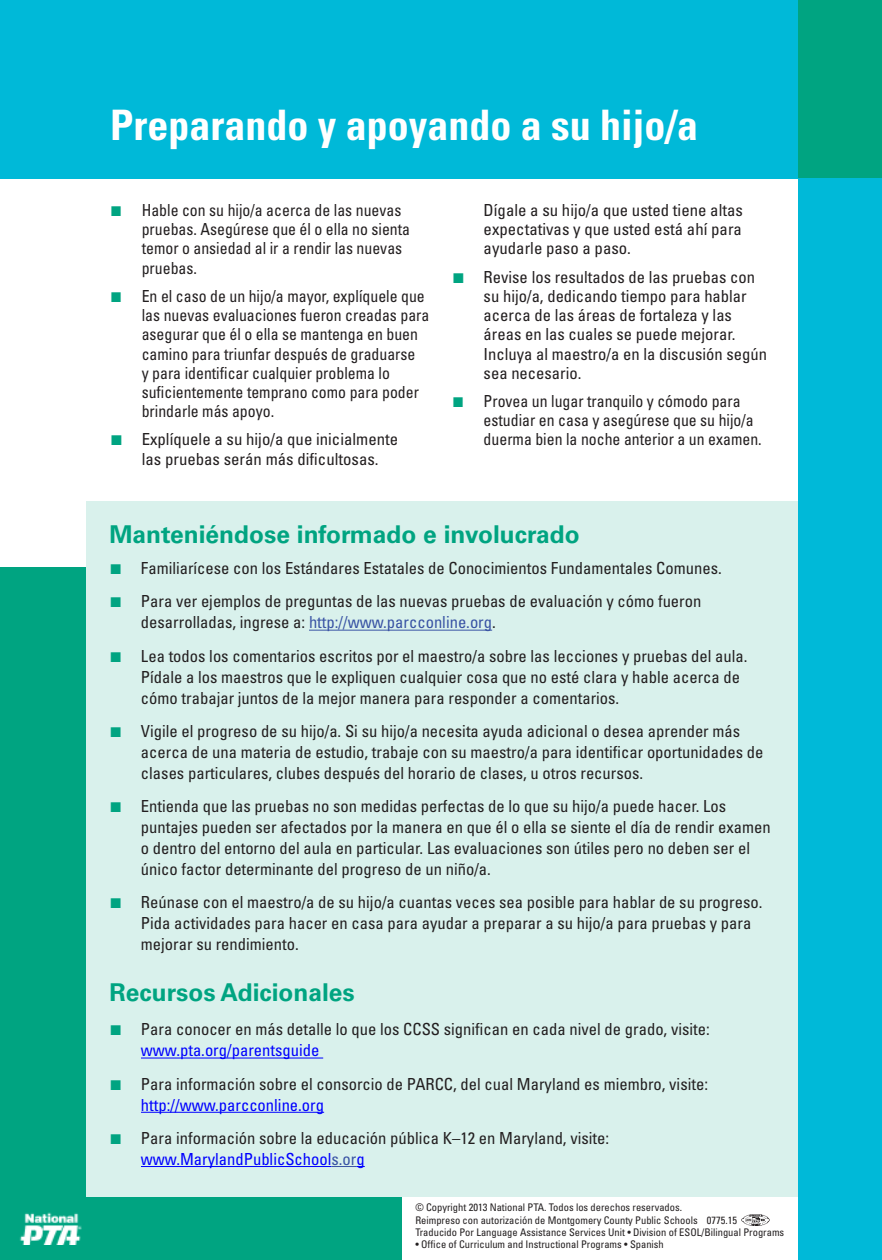
<style>
.page{position:relative;width:882px;height:1260px;background:#fff}
.page>*{position:absolute;margin:0;border:0;box-sizing:border-box;transform-origin:0 0}
.t1{font:700 condensed 42px "Univers LT Std";color:#fff}
.t2{font:700 24.5px "Univers LT Std";color:#00a481}
.t3{font:condensed 16.62px/21px "Univers LT Std";color:#231f20}
.t4{font:condensed 16.62px/19.2px "Univers LT Std";color:#231f20;scale:.95 1}
.t5{font:condensed 10.5px "Univers LT Std";color:#231f20}
.s1{font-family:"Arial";font-stretch:normal;font-size:21px;color:#00a481}
.s2{color:#3953a4}
.s3{color:#00f}
</style>
<div class="page">
<div style="left:0;top:1197px;width:402px;height:63px;background:#00a481"></div>
<div style="left:0;top:0;width:882px;height:178px;background:#00b9d8"></div>
<div style="left:0;top:568px;width:97px;height:692px;background:#00a481"></div>
<div style="left:87px;top:501px;width:711px;height:696px;background:#d9f1ec"></div>
<hr style="left:309px;top:630px;width:183px;height:1px;background:#3953a4">
<hr style="left:141px;top:1058px;width:182px;height:1px;background:#00f">
<hr style="left:141px;top:1112px;width:183px;height:1px;background:#00f">
<hr style="left:141px;top:1166px;width:191px;height:1px;background:#00f">
<svg style="left:332px;top:1166px;width:33px;height:1px"></svg>
<img style="left:19px;top:1212px;width:63px;height:33px">
<img style="left:742px;top:1214px;width:27px;height:11px">
<div style="left:798px;top:0;width:84px;height:207px;background:#00a481"></div>
<div style="left:798px;top:178px;width:84px;height:1082px;background:#00b9d8"></div>
<p class="t1" style="left:110px;top:100px;width:589px">Preparando y apoyando a su hijo/a</p>
<p class="t4" style="left:142px;top:200px;width:284px;text-indent:-32px"><span class="s1">■</span> Hable con su hijo/a acerca de las nuevas pruebas. Asegúrese que él o ella no sienta temor o ansiedad al ir a rendir las nuevas pruebas.</p>
<p class="t4" style="left:142px;top:286px;width:304px;text-indent:-32px"><span class="s1">■</span> En el caso de un hijo/a mayor, explíquele que las nuevas evaluaciones fueron creadas para asegurar que él o ella se mantenga en buen camino para triunfar después de graduarse<br>y para identificar cualquier problema lo suficientemente temprano como para poder brindarle más apoyo.</p>
<p class="t3" style="left:142px;top:430px;width:258px;line-height:19.2px;text-indent:-32px"><span class="s1">■</span> Explíquele a su hijo/a que inicialmente las pruebas serán más dificultosas.</p>
<p class="t3" style="left:484px;top:200px;width:261px;line-height:19.2px;text-align:justify">Dígale a su hijo/a que usted tiene altas expectativas y que usted está ahí para ayudarle paso a paso.</p>
<p class="t3" style="left:484px;top:267px;width:285px;line-height:19.2px;text-indent:-32px"><span class="s1">■</span> Revise los resultados de las pruebas con su hijo/a, dedicando tiempo para hablar acerca de las áreas de fortaleza y las áreas en las cuales se puede mejorar.<br>Incluya al maestro/a en la discusión según sea necesario.</p>
<p class="t4" style="left:484px;top:391px;width:294px;text-indent:-32px"><span class="s1">■</span> Provea un lugar tranquilo y cómodo para estudiar en casa y asegúrese que su hijo/a duerma bien la noche anterior a un examen.</p>
<p class="t2" style="left:109px;top:520px;width:472px">Manteniéndose informado e involucrado</p>
<p class="t3" style="left:109px;top:558px;width:614px"><span class="s1">■</span> Familiarícese con los Estándares Estatales de Conocimientos Fundamentales Comunes.</p>
<p class="t3" style="left:141px;top:591px;width:562px;text-indent:-31px"><span class="s1">■</span> Para ver ejemplos de preguntas de las nuevas pruebas de evaluación y cómo fueron desarrolladas, ingrese a: <span class="s2">http://www.parcconline.org</span>.</p>
<p class="t3" style="left:141px;top:645px;width:608px;text-indent:-31px"><span class="s1">■</span> Lea todos los comentarios escritos por el maestro/a sobre las lecciones y pruebas del aula.<br>Pídale a los maestros que le expliquen cualquier cosa que no esté clara y hable acerca de cómo trabajar juntos de la mejor manera para responder a comentarios.</p>
<p class="t3" style="left:141px;top:720px;width:624px;text-indent:-31px"><span class="s1">■</span> Vigile el progreso de su hijo/a. Si su hijo/a necesita ayuda adicional o desea aprender más acerca de una materia de estudio, trabaje con su maestro/a para identificar oportunidades de clases particulares, clubes después del horario de clases, u otros recursos.</p>
<p class="t3" style="left:141px;top:796px;width:631px;text-indent:-31px"><span class="s1">■</span> Entienda que las pruebas no son medidas perfectas de lo que su hijo/a puede hacer. Los puntajes pueden ser afectados por la manera en que él o ella se siente el día de rendir examen o dentro del entorno del aula en particular. Las evaluaciones son útiles pero no deben ser el único factor determinante del progreso de un niño/a.</p>
<p class="t3" style="left:141px;top:892px;width:623px;text-indent:-31px"><span class="s1">■</span> Reúnase con el maestro/a de su hijo/a cuantas veces sea posible para hablar de su progreso.<br>Pida actividades para hacer en casa para ayudar a preparar a su hijo/a para pruebas y para mejorar su rendimiento.</p>
<p class="t2" style="left:109px;top:978px;width:247px">Recursos Adicionales</p>
<p class="t3" style="left:141px;top:1019px;width:570px;text-indent:-31px"><span class="s1">■</span> Para conocer en más detalle lo que los CCSS significan en cada nivel de grado, visite: <span class="s3">www.pta.org/parentsguide</span></p>
<p class="t3" style="left:141px;top:1073px;width:569px;text-indent:-31px"><span class="s1">■</span> Para información sobre el consorcio de PARCC, del cual Maryland es miembro, visite: <span class="s3">http://www.parcconline.org</span></p>
<p class="t3" style="left:141px;top:1127px;width:470px;text-indent:-31px"><span class="s1">■</span> Para información sobre la educación pública K–12 en Maryland, visite: <span class="s3">www.MarylandPublicSchool</span><span class="s2">s.or</span><span class="s3">g</span></p>
<p class="t5" style="left:415px;top:1201px;width:268px">© Copyright 2013 National PTA. Todos los derechos reservados.</p>
<p class="t5" style="left:415px;top:1214px;width:323px">Reimpreso con autorización de Montgomery County Public Schools 0775.15</p>
<p class="t5" style="left:415px;top:1226px;width:370px">Traducido Por Language Assistance Services Unit • Division of ESOL/Bilingual Programs</p>
<p class="t5" style="left:415px;top:1238px;width:250px">• Office of Curriculum and Instructional Programs • Spanish</p>
</div>
